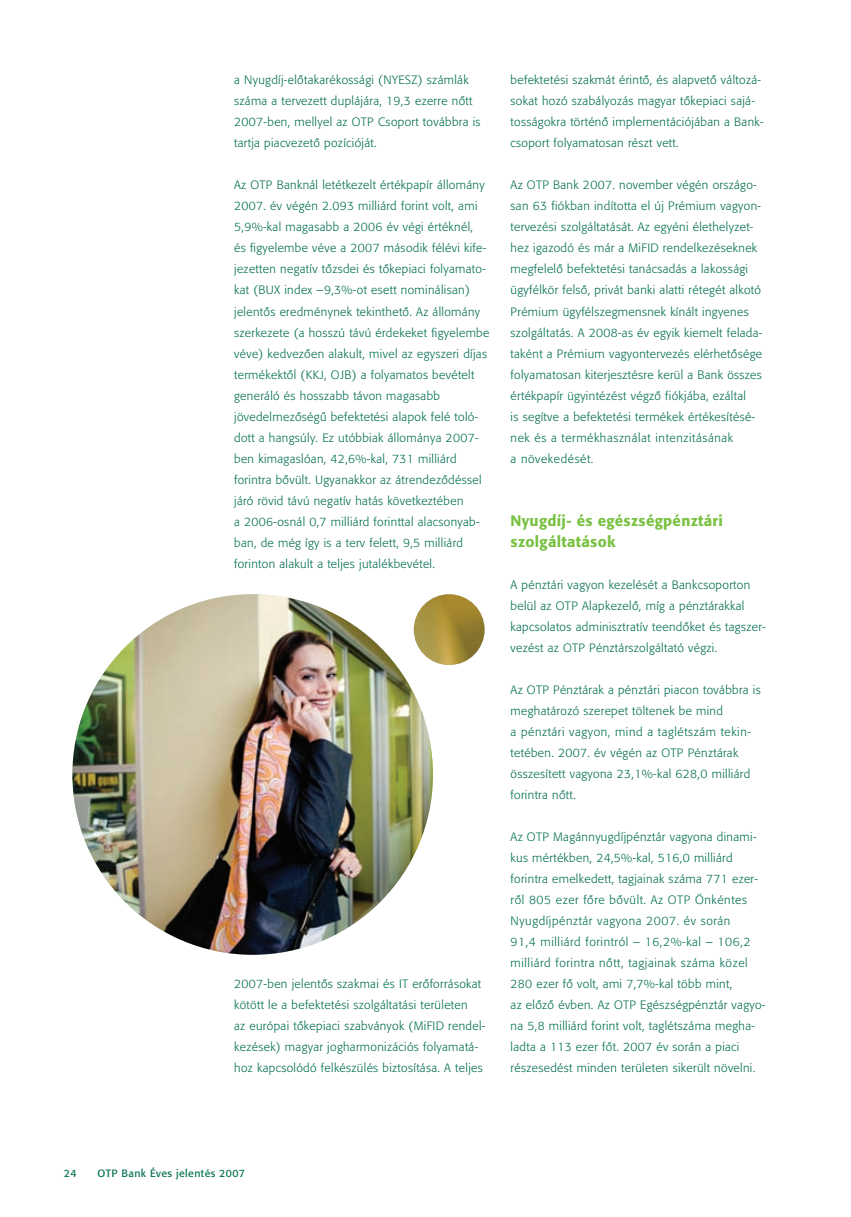
<style>
.page{position:relative;width:851px;height:1217px;background:#fff}
.page>*{position:absolute;margin:0;border:0;box-sizing:border-box;transform-origin:0 0}
.t1{font:15px/21px "Formata Medium Hun";letter-spacing:.02em;color:#79c142}
.t2{font:12px/21px "Formata Light Hun";letter-spacing:.03em;color:#006e51}
.t3{font:10.5px "Formata Regular Hun";letter-spacing:.04em;color:#006e51}
</style>
<div class="page">
<img style="left:72px;top:594px;width:361px;height:360px;border-radius:50%">
<img style="left:413px;top:594px;width:71px;height:71px;border-radius:50%">
<p class="t2" style="left:234px;top:70px;width:248px">a Nyugdíj-elôtakarékossági (NYESZ) számlák száma a tervezett duplájára, 19,3 ezerre nôtt 2007-ben, mellyel az OTP Csoport továbbra is tartja piacvezetô pozícióját.</p>
<p class="t2" style="left:234px;top:175px;width:257px">Az OTP Banknál letétkezelt értékpapír állomány 2007. év végén 2.093 milliárd forint volt, ami 5,9%-kal magasabb a 2006 év végi értéknél,<br>és figyelembe véve a 2007 második félévi kife&shy;jezetten negatív tôzsdei és tôkepiaci folyamato&shy;kat (BUX index –9,3%-ot esett nominálisan) jelentôs eredménynek tekinthetô. Az állomány szerkezete (a hosszú távú érdekeket figyelembe véve) kedvezôen alakult, mivel az egyszeri díjas termékektôl (KKJ, OJB) a folyamatos bevételt generáló és hosszabb távon magasabb jövedelmezôségû befektetési alapok felé toló&shy;dott a hangsúly. Ez utóbbiak állománya 2007- ben kimagaslóan, 42,6%-kal, 731 milliárd forintra bôvült. Ugyanakkor az átrendezôdéssel járó rövid távú negatív hatás következtében<br>a 2006-osnál 0,7 milliárd forinttal alacsonyab&shy;ban, de még így is a terv felett, 9,5 milliárd forinton alakult a teljes jutalékbevétel.</p>
<p class="t2" style="left:234px;top:973px;width:253px">2007-ben jelentôs szakmai és IT erôforrásokat kötött le a befektetési szolgáltatási területen<br>az európai tôkepiaci szabványok (MiFID rendel&shy;kezések) magyar jogharmonizációs folyamatá&shy;hoz kapcsolódó felkészülés biztosítása. A teljes</p>
<p class="t2" style="left:510px;top:70px;width:254px">befektetési szakmát érintô, és alapvetô változá&shy;sokat hozó szabályozás magyar tôkepiaci sajá&shy;tosságokra történô implementációjában a Bank&shy;csoport folyamatosan részt vett.</p>
<p class="t2" style="left:510px;top:175px;width:253px">Az OTP Bank 2007. november végén országo&shy;san 63 fiókban indította el új Prémium vagyon&shy;tervezési szolgáltatását. Az egyéni élethelyzet&shy;hez igazodó és már a MiFID rendelkezéseknek megfelelô befektetési tanácsadás a lakossági ügyfélkör felsô, privát banki alatti rétegét alkotó Prémium ügyfélszegmensnek kínált ingyenes szolgáltatás. A 2008-as év egyik kiemelt felada&shy;taként a Prémium vagyontervezés elérhetôsége folyamatosan kiterjesztésre kerül a Bank összes értékpapír ügyintézést végzô fiókjába, ezáltal<br>is segítve a befektetési termékek értékesítésé&shy;nek és a termékhasználat intenzitásának<br>a növekedését.</p>
<p class="t1" style="left:510px;top:509px;width:214px">Nyugdíj- és egészségpénztári szolgáltatások</p>
<p class="t2" style="left:510px;top:574px;width:257px">A pénztári vagyon kezelését a Bankcsoporton belül az OTP Alapkezelô, míg a pénztárakkal kapcsolatos adminisztratív teendôket és tagszer&shy;vezést az OTP Pénztárszolgáltató végzi.</p>
<p class="t2" style="left:510px;top:679px;width:252px">Az OTP Pénztárak a pénztári piacon továbbra is meghatározó szerepet töltenek be mind<br>a pénztári vagyon, mind a taglétszám tekin&shy;tetében. 2007. év végén az OTP Pénztárak összesített vagyona 23,1%-kal 628,0 milliárd forintra nôtt.</p>
<p class="t2" style="left:510px;top:826px;width:256px">Az OTP Magánnyugdíjpénztár vagyona dinami&shy;kus mértékben, 24,5%-kal, 516,0 milliárd forintra emelkedett, tagjainak száma 771 ezer&shy;rôl 805 ezer fôre bôvült. Az OTP Önkéntes Nyugdíjpénztár vagyona 2007. év során<br>91,4 milliárd forintról – 16,2%-kal – 106,2 milliárd forintra nôtt, tagjainak száma közel 280 ezer fô volt, ami 7,7%-kal több mint,<br>az elôzô évben. Az OTP Egészségpénztár vagyo&shy;na 5,8 milliárd forint volt, taglétszáma megha&shy;ladta a 113 ezer fôt. 2007 év során a piaci részesedést minden területen sikerült növelni.</p>
<p class="t3" style="left:64px;top:1166px;width:7px">24</p>
<p class="t3" style="left:97px;top:1166px;width:149px">OTP Bank Éves jelentés 2007</p>
</div>
